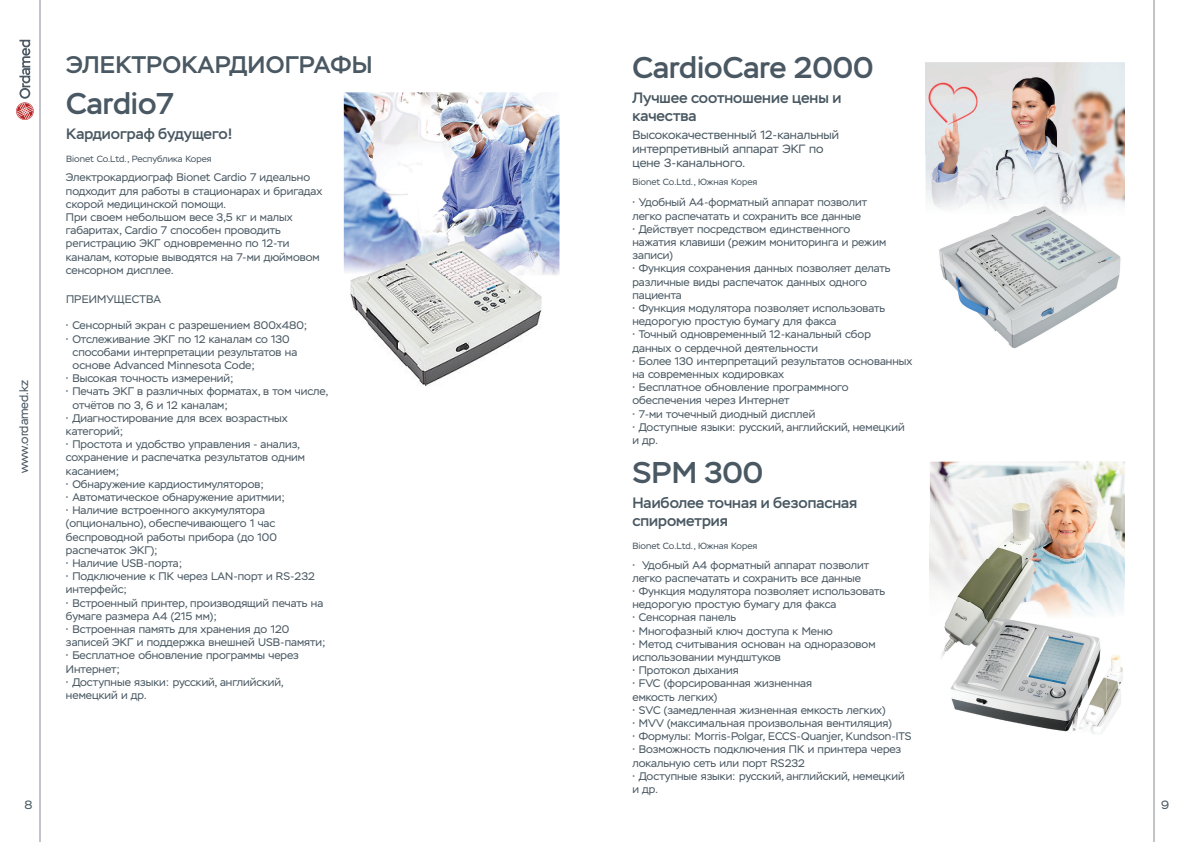
<style>
.page{position:relative;width:1191px;height:842px;background:#fff}
.page>*{position:absolute;margin:0;border:0;box-sizing:border-box;transform-origin:0 0}
.t1{font:500 30px "Stem";color:#495862}
.t2{font:500 24px "Stem";letter-spacing:.01em;color:#495862}
.t3{font:500 15px/18px "Stem";color:#495862}
.t4{font:12px/14.4px "Stem";color:#495862}
.t5{font:12px "Stem";letter-spacing:-.01em;color:#45535e}
.t6{font:11px/13.2px "Stem";color:#495862}
.t7{font:9px "Stem";color:#495862}
</style>
<div class="page">
<hr style="left:40px;top:0;width:1px;height:842px;background:#c4c3ca">
<svg style="left:16px;top:40px;width:18px;height:80px"></svg>
<hr style="left:1153px;top:0;width:1px;height:842px;background:#c2c4c8">
<img style="left:344px;top:92px;width:215px;height:183px">
<img style="left:350px;top:242px;width:192px;height:143px">
<img style="left:930px;top:462px;width:129px;height:62px">
<img style="left:1059px;top:462px;width:65px;height:152px">
<img style="left:1042px;top:524px;width:17px;height:79px">
<img style="left:925px;top:62px;width:133px;height:144px">
<img style="left:1058px;top:62px;width:66px;height:142px">
<img style="left:936px;top:500px;width:106px;height:159px">
<img style="left:1106px;top:654px;width:17px;height:71px">
<img style="left:945px;top:603px;width:161px;height:129px">
<img style="left:1065px;top:653px;width:41px;height:81px">
<img style="left:936px;top:204px;width:188px;height:145px">
<p class="t5" style="left:17px;top:473px;width:95px;rotate:-90deg">www.ordamed.kz</p>
<h2 class="t2" style="left:66px;top:50px;width:308px">ЭЛЕКТРОКАРДИОГРАФЫ</h2>
<h1 class="t1" style="left:66px;top:85px;width:109px">Cardio7</h1>
<h3 class="t3" style="left:66px;top:125px;width:168px">Кардиограф будущего!</h3>
<p class="t6" style="left:66px;top:171px;width:258px">Электрокардиограф Bionet Cardio 7 идеально подходит для работы в стационарах и бригадах скорой медицинской помощи.<br>При своем небольшом весе 3,5 кг и малых габаритах, Cardio 7 способен проводить регистрацию ЭКГ одновременно по 12-ти каналам, которые выводятся на 7-ми дюймовом сенсорном дисплее.</p>
<p class="t6" style="left:66px;top:293px;width:97px">ПРЕИМУЩЕСТВА</p>
<p class="t6" style="left:66px;top:319px;width:243px">• Сенсорный экран с разрешением 800х480;</p>
<p class="t6" style="left:73px;top:332px;width:226px;text-indent:-7px">• Отслеживание ЭКГ по 12 каналам со 130 способами интерпретации результатов на основе Advanced Minnesota Code;</p>
<p class="t6" style="left:66px;top:372px;width:169px">• Высокая точность измерений;</p>
<p class="t6" style="left:73px;top:385px;width:257px;text-indent:-7px">• Печать ЭКГ в различных форматах, в том числе, отчётов по 3, 6 и 12 каналам;</p>
<p class="t6" style="left:66px;top:411px;width:223px">• Диагностирование для всех возрастных категорий;</p>
<p class="t6" style="left:66px;top:438px;width:240px">• Простота и удобство управления - анализ, сохранение и распечатка результатов одним касанием;</p>
<p class="t6" style="left:66px;top:477px;width:199px">• Обнаружение кардиостимуляторов;</p>
<p class="t6" style="left:66px;top:491px;width:220px">• Автоматическое обнаружение аритмии;</p>
<p class="t6" style="left:66px;top:504px;width:212px">• Наличие встроенного аккумулятора (опционально), обеспечивающего 1 час беспроводной работы прибора (до 100 распечаток ЭКГ);</p>
<p class="t6" style="left:66px;top:557px;width:118px">• Наличие USB-порта;</p>
<p class="t6" style="left:66px;top:570px;width:250px">• Подключение к ПК через LAN-порт и RS-232 интерфейс;</p>
<p class="t6" style="left:66px;top:596px;width:259px">• Встроенный принтер, производящий печать на бумаге размера А4 (215 мм);</p>
<p class="t6" style="left:66px;top:623px;width:261px">• Встроенная память для хранения до 120 записей ЭКГ и поддержка внешней USB-памяти;</p>
<p class="t6" style="left:66px;top:649px;width:234px">• Бесплатное обновление программы через<br>Интернет;</p>
<p class="t6" style="left:66px;top:675px;width:219px">• Доступные языки: русский, английский, немецкий и др.</p>
<p class="t7" style="left:66px;top:153px;width:147px">Bionet Co.Ltd., Республика Корея</p>
<h1 class="t1" style="left:632px;top:49px;width:243px">CardioCare 2000</h1>
<h3 class="t3" style="left:632px;top:89px;width:210px">Лучшее соотношение цены и качества</h3>
<p class="t4" style="left:632px;top:127px;width:208px">Высококачественный 12-канальный интерпретивный аппарат ЭКГ по цене 3-канального.</p>
<p class="t7" style="left:632px;top:176px;width:126px">Bionet Co.Ltd., Южная Корея</p>
<p class="t6" style="left:632px;top:196px;width:236px">• Удобный А4-форматный аппарат позволит легко распечатать и сохранить все данные</p>
<p class="t6" style="left:632px;top:222px;width:255px">• Действует посредством единственного нажатия клавиши (режим мониторинга и режим записи)</p>
<p class="t6" style="left:632px;top:262px;width:260px">• Функция сохранения данных позволяет делать различные виды распечаток данных одного пациента</p>
<p class="t6" style="left:632px;top:302px;width:254px">• Функция модулятора позволяет использовать недорогую простую бумагу для факса</p>
<p class="t6" style="left:632px;top:328px;width:240px">• Точный одновременный 12-канальный сбор данных о сердечной деятельности</p>
<p class="t6" style="left:632px;top:354px;width:281px">• Более 130 интерпретаций результатов основанных на современных кодировках</p>
<p class="t6" style="left:632px;top:381px;width:218px">• Бесплатное обновление программного обеспечения через Интернет</p>
<p class="t6" style="left:632px;top:407px;width:184px">• 7-ми точечный диодный дисплей</p>
<p class="t6" style="left:632px;top:420px;width:274px">• Доступные языки: русский, английский, немецкий и др.</p>
<h1 class="t1" style="left:632px;top:454px;width:132px">SPM 300</h1>
<h3 class="t3" style="left:632px;top:494px;width:226px">Наиболее точная и безопасная спирометрия</h3>
<p class="t7" style="left:632px;top:541px;width:126px">Bionet Co.Ltd., Южная Корея</p>
<p class="t6" style="left:632px;top:558px;width:238px">• Удобный А4 форматный аппарат позволит легко распечатать и сохранить все данные</p>
<p class="t6" style="left:632px;top:585px;width:254px">• Функция модулятора позволяет использовать недорогую простую бумагу для факса</p>
<p class="t6" style="left:632px;top:611px;width:105px">• Сенсорная панель</p>
<p class="t6" style="left:632px;top:624px;width:202px">• Многофазный ключ доступа к Меню</p>
<p class="t6" style="left:632px;top:637px;width:244px">• Метод считывания основан на одноразовом использовании мундштуков</p>
<p class="t6" style="left:632px;top:664px;width:108px">• Протокол дыхания</p>
<p class="t6" style="left:632px;top:677px;width:181px">• FVC (форсированная жизненная емкость легких)</p>
<p class="t6" style="left:632px;top:703px;width:255px">• SVC (замедленная жизненная емкость легких)</p>
<p class="t6" style="left:632px;top:717px;width:261px">• MVV (максимальная произвольная вентиляция)</p>
<p class="t6" style="left:632px;top:730px;width:281px">• Формулы: Morris-Polgar, ECCS-Quanjer, Kundson-ITS</p>
<p class="t6" style="left:632px;top:743px;width:270px">• Возможность подключения ПК и принтера через локальную сеть или порт RS232</p>
<p class="t6" style="left:632px;top:769px;width:274px">• Доступные языки: русский, английский, немецкий и др.</p>
<p class="t4" style="left:24px;top:797px;width:10px">8</p>
<p class="t4" style="left:1161px;top:797px;width:10px">9</p>
</div>
